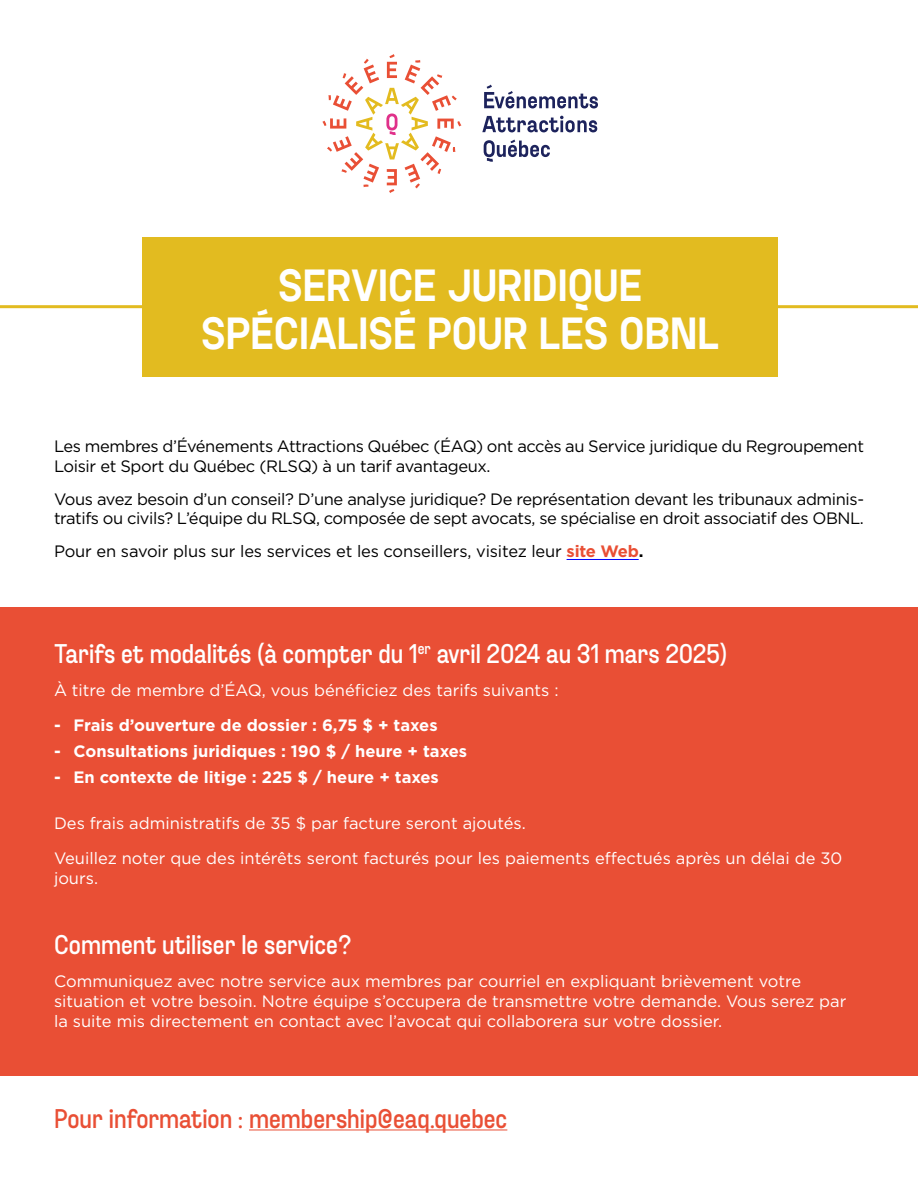
<style>
.page{position:relative;width:918px;height:1188px;background:#fff}
.page>*{position:absolute;margin:0;border:0;box-sizing:border-box;transform-origin:0 0}
.t1{font:45px/48.6px "Plaax 5 Foch 45 Bold";color:#fff;text-align:center}
.t2{font:27px "Plaax 5 Foch 35 Regular";color:#fff}
.t3{font:27px "Plaax 5 Foch 35 Regular";color:#e94f35}
.t4{font:16.5px/19.8px "Gotham";color:#fff}
.t5{font:16.5px/19.5px "Gotham";letter-spacing:-.025em;color:#000}
.t6{font:700 16.5px "Gotham";color:#fff}
.s1{font-weight:700;color:#e94f35}
.s2{font-weight:700}
</style>
<div class="page">
<hr style="left:0;top:305px;width:918px;height:3px;background:#e2bb20">
<svg style="left:322px;top:54px;width:139px;height:139px"></svg>
<svg style="left:482px;top:116px;width:115px;height:16px"></svg>
<svg style="left:484px;top:85px;width:114px;height:23px"></svg>
<svg style="left:484px;top:139px;width:66px;height:23px"></svg>
<div style="left:0;top:608px;width:918px;height:468px;background:#e94f35"></div>
<hr style="left:567px;top:559px;width:72px;height:1px;background:#00f">
<div style="left:143px;top:238px;width:635px;height:139px;background:#e2bb20"></div>
<hr style="left:249px;top:1130px;width:258px;height:1px;background:#e94f35">
<h1 class="t1" style="left:201px;top:258px;width:519px">SERVICE JURIDIQUE<br>SPÉCIALISÉ POUR LES OBNL</h1>
<p class="t5" style="left:54px;top:436px;width:812px">Les membres d’Événements Attractions Québec (ÉAQ) ont accès au Service juridique du Regroupement<br>Loisir et Sport du Québec (RLSQ) à un tarif avantageux.</p>
<p class="t5" style="left:54px;top:489px;width:812px">Vous avez besoin d’un conseil? D’une analyse juridique? De représentation devant les tribunaux adminis&shy;tratifs ou civils? L’équipe du RLSQ, composée de sept avocats, se spécialise en droit associatif des OBNL.</p>
<p class="t5" style="left:54px;top:541px;width:591px">Pour en savoir plus sur les services et les conseillers, visitez leur <span class="s1">site Web</span><span class="s2">.</span></p>
<h2 class="t2" style="left:54px;top:636px;width:675px">Tarifs et modalités (à compter du 1<sup>er</sup> avril 2024 au 31 mars 2025)</h2>
<p class="t4" style="left:54px;top:680px;width:506px">À titre de membre d’ÉAQ, vous bénéficiez des tarifs suivants :</p>
<p class="t6" style="left:54px;top:716px;width:385px">- Frais d’ouverture de dossier : 6,75 $ + taxes</p>
<p class="t6" style="left:54px;top:741px;width:415px">- Consultations juridiques : 190 $ / heure + taxes</p>
<p class="t6" style="left:54px;top:767px;width:386px">- En contexte de litige : 225 $ / heure + taxes</p>
<p class="t4" style="left:54px;top:806px;width:790px;line-height:34.8px">Des frais administratifs de 35 $ par facture seront ajoutés.<br>Veuillez noter que des intérêts seront facturés pour les paiements effectués après un délai de 30</p>
<p class="t4" style="left:54px;top:868px;width:46px">jours.</p>
<h2 class="t2" style="left:54px;top:928px;width:300px">Comment utiliser le service?</h2>
<p class="t4" style="left:54px;top:971px;width:794px">Communiquez avec notre service aux membres par courriel en expliquant brièvement votre situation et votre besoin. Notre équipe s’occupera de transmettre votre demande. Vous serez par la suite mis directement en contact avec l’avocat qui collaborera sur votre dossier.</p>
<h2 class="t3" style="left:54px;top:1101px;width:455px">Pour information : membership@eaq.quebec</h2>
</div>
